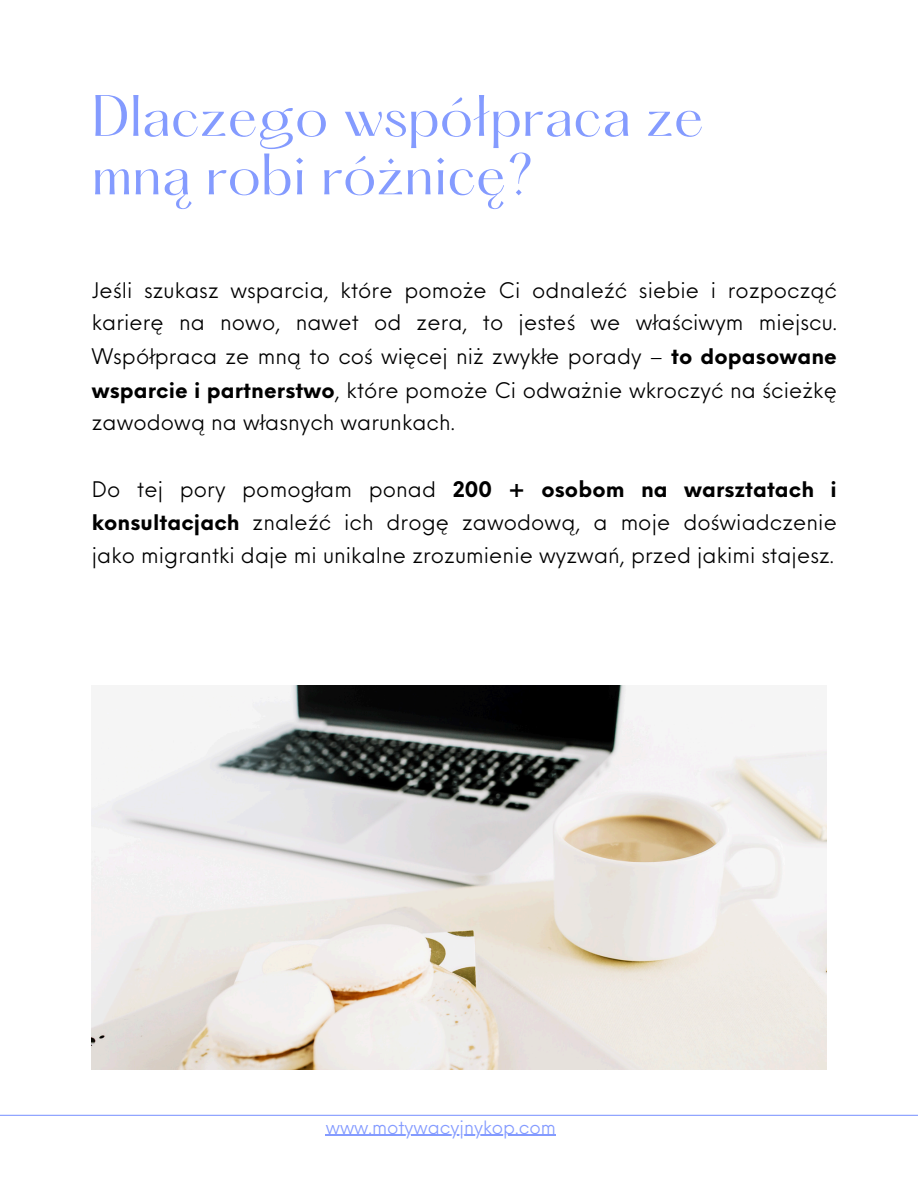
<style>
.page{position:relative;width:918px;height:1188px;background:#fff}
.page>*{position:absolute;margin:0;border:0;box-sizing:border-box;transform-origin:0 0}
.t1{font:51px/58.5px "Hatton";color:#849bff}
.t2{font:21px/33.2px "Neue Einstellung";letter-spacing:.005em;color:#000;text-align:justify}
.t3{font:18px "Neue Einstellung";color:#849bff}
.s1{font-weight:700}
</style>
<div class="page">
<img style="left:92px;top:685px;width:734px;height:385px">
<hr style="left:0;top:1115px;width:918px;height:1px;background:#849bff">
<hr style="left:326px;top:1135px;width:230px;height:1px;background:#849bff">
<h1 class="t1" style="left:92px;top:92px;width:613px">Dlaczego współpraca ze mną robi różnicę?</h1>
<h2 class="t2" style="left:92px;top:271px;width:747px">Jeśli szukasz wsparcia, które pomoże Ci odnaleźć siebie i rozpocząć karierę na nowo, nawet od zera, to jesteś we właściwym miejscu.<br>Współpraca ze mną to coś więcej niż zwykłe porady – <span class="s1">to dopasowane wsparcie i partnerstwo</span>, które pomoże Ci odważnie wkroczyć na ścieżkę zawodową na własnych warunkach.</h2>
<h2 class="t2" style="left:92px;top:470px;width:747px">Do tej pory pomogłam ponad <span class="s1">200 + osobom na warsztatach i konsultacjach</span> znaleźć ich drogę zawodową, a moje doświadczenie jako migrantki daje mi unikalne zrozumienie wyzwań, przed jakimi stajesz.</h2>
<p class="t3" style="left:326px;top:1111px;width:232px">www.motywacyjnykop.com</p>
</div>
